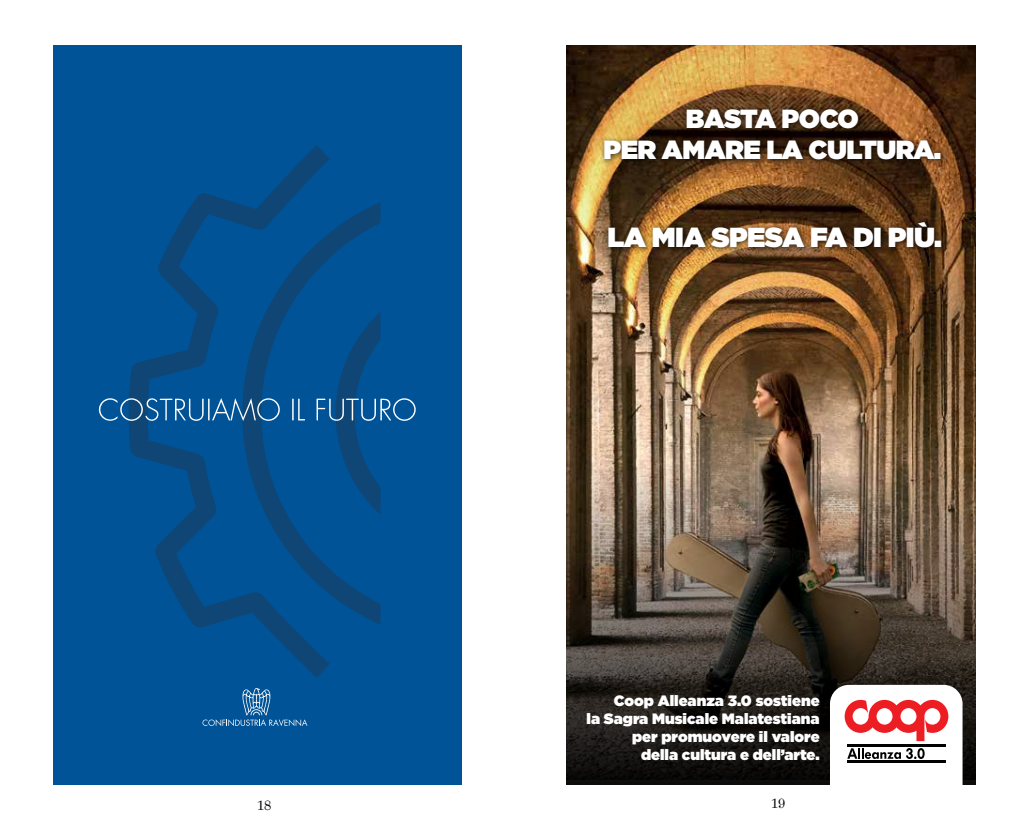
<style>
.page{position:relative;width:1028px;height:833px;background:#fff}
.page>*{position:absolute;margin:0;border:0;box-sizing:border-box;transform-origin:0 0}
.t1{font:900 27.5px "Gotham";letter-spacing:-.02em;color:#fff}
.t2{font:900 26.25px/31.1px "Gotham";letter-spacing:-.02em;color:#fff;text-align:center}
.t3{font:900 15px/18px "Gotham";color:#fff;text-align:right}
.t4{font:12.5px "Scotch Micro";color:#000}
</style>
<div class="page">
<div style="left:53px;top:45px;width:408px;height:739px;background:#005396"></div>
<svg style="left:129px;top:145px;width:200px;height:533px"></svg>
<svg style="left:229px;top:202px;width:151px;height:422px"></svg>
<svg style="left:202px;top:688px;width:105px;height:38px"></svg>
<svg style="left:316px;top:312px;width:100px;height:203px"></svg>
<svg style="left:98px;top:397px;width:182px;height:26px"></svg>
<svg style="left:292px;top:398px;width:13px;height:22px"></svg>
<img style="left:566px;top:45px;width:409px;height:269px">
<img style="left:566px;top:314px;width:409px;height:470px">
<div style="left:600px;top:104px;width:348px;height:63px;background:#000;opacity:.75"></div>
<div style="left:603px;top:217px;width:345px;height:37px;background:#000;opacity:.75"></div>
<svg style="left:830px;top:685px;width:132px;height:99px"></svg>
<h2 class="t2" style="left:603px;top:103px;width:339px">BASTA POCO<br>PER AMARE LA CULTURA.</h2>
<h1 class="t1" style="left:607px;top:217px;width:336px">LA MIA SPESA FA DI PIÙ.</h1>
<p class="t3" style="left:586px;top:692px;width:234px">Coop Alleanza 3.0 sostiene<br>la Sagra Musicale Malatestiana per promuovere il valore<br>della cultura e dell’arte.</p>
<p class="t4" style="left:257px;top:797px;width:16px">18</p>
<p class="t4" style="left:771px;top:795px;width:16px">19</p>
</div>
